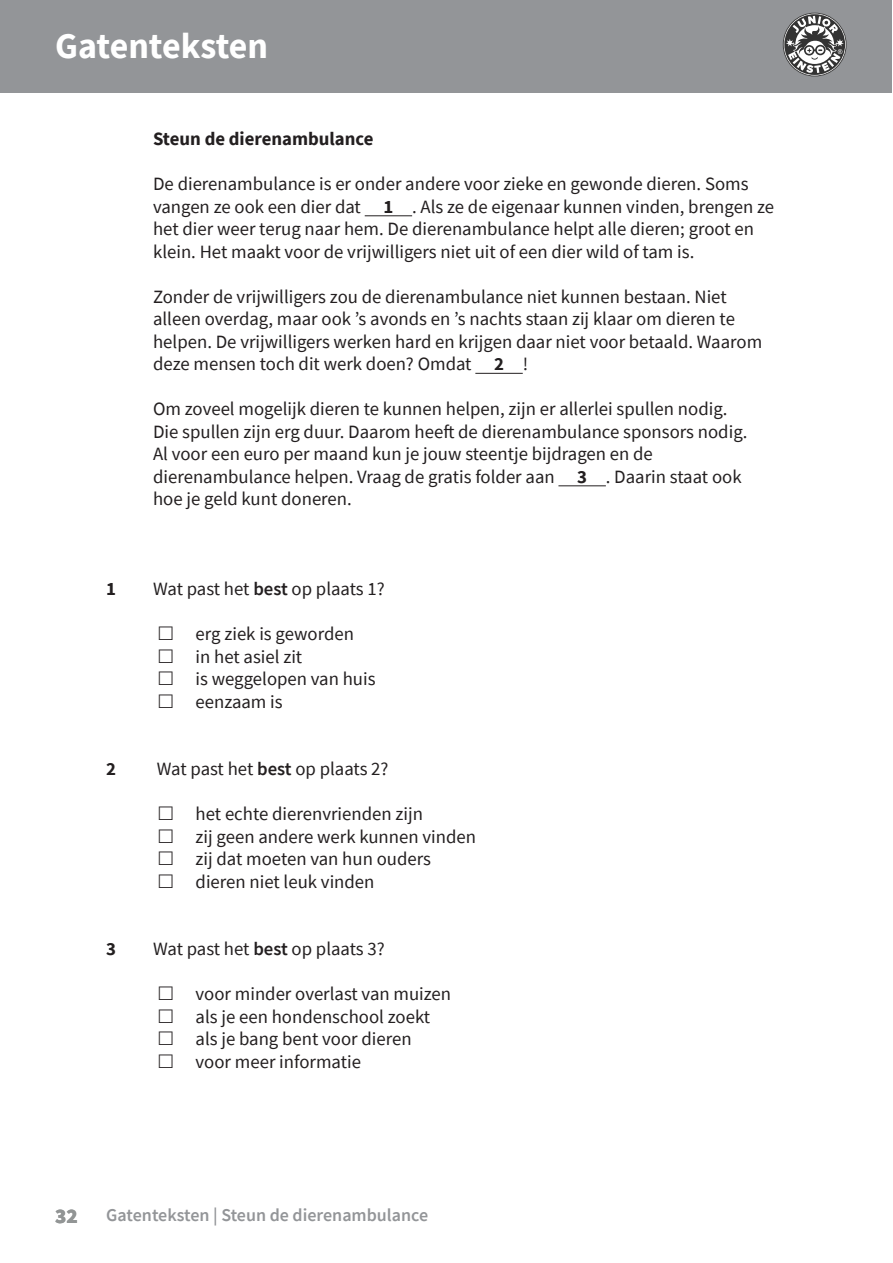
<style>
.page{position:relative;width:893px;height:1263px;background:#fff}
.page>*{position:absolute;margin:0;border:0;box-sizing:border-box;transform-origin:0 0}
.Kop_1{font:700 36px "Source Sans Pro";color:#fff}
.t1{font:900 21px "Source Sans Pro";color:#929595}
.tekst_met_afstand{font:18.75px/22.5px "Source Sans Pro";color:#231f20}
.tekst_met_afstand-2{font:700 18.75px "Source Sans Pro";color:#231f20}
.Vraagnummers{font:700 18.75px "Source Sans Pro";color:#231f20}
.Voettekst{font:600 18px "Source Sans Pro";color:#939598}
.s1{font-weight:700}
.s2{font-weight:600}
</style>
<div class="page">
<div style="left:0;top:0;width:892px;height:92px;background:#939598"></div>
<svg style="left:783px;top:13px;width:64px;height:63px"></svg>
<hr style="left:365px;top:215px;width:47px;height:1px;background:#231f20">
<hr style="left:475px;top:373px;width:48px;height:1px;background:#231f20">
<hr style="left:558px;top:485px;width:48px;height:1px;background:#231f20">
<p class="Kop_1" style="left:55px;top:22px;width:214px">Gatenteksten</p>
<p class="tekst_met_afstand-2" style="left:153px;top:126px;width:222px">Steun de dierenambulance</p>
<p class="tekst_met_afstand" style="left:153px;top:173px;width:622px">De dierenambulance is er onder andere voor zieke en gewonde dieren. Soms vangen ze ook een dier dat <span class="s1">1</span> . Als ze de eigenaar kunnen vinden, brengen ze het dier weer terug naar hem. De dierenambulance helpt alle dieren; groot en klein. Het maakt voor de vrijwilligers niet uit of een dier wild of tam is.</p>
<p class="tekst_met_afstand" style="left:153px;top:285px;width:575px">Zonder de vrijwilligers zou de dierenambulance niet kunnen bestaan. Niet</p>
<p class="tekst_met_afstand" style="left:153px;top:308px;width:583px">alleen overdag, maar ook ’s avonds en ’s nachts staan zij klaar om dieren te</p>
<p class="tekst_met_afstand" style="left:153px;top:330px;width:611px">helpen. De vrijwilligers werken hard en krijgen daar niet voor betaald. Waarom deze mensen toch dit werk doen? Omdat <span class="s1">2</span> !</p>
<p class="tekst_met_afstand" style="left:153px;top:398px;width:576px">Om zoveel mogelijk dieren te kunnen helpen, zijn er allerlei spullen nodig.</p>
<p class="tekst_met_afstand" style="left:153px;top:420px;width:596px">Die spullen zijn erg duur. Daarom heeft de dierenambulance sponsors nodig.<br>Al voor een euro per maand kun je jouw steentje bijdragen en de</p>
<p class="tekst_met_afstand" style="left:153px;top:465px;width:590px">dierenambulance helpen. Vraag de gratis folder aan <span class="s1">3</span> . Daarin staat ook hoe je geld kunt doneren.</p>
<p class="Vraagnummers" style="left:106px;top:576px;width:11px">1</p>
<p class="tekst_met_afstand" style="left:153px;top:578px;width:233px">Wat past het <span class="s2">best</span> op plaats 1?</p>
<p class="tekst_met_afstand" style="left:196px;top:623px;width:160px">erg ziek is geworden</p>
<p class="tekst_met_afstand" style="left:196px;top:645px;width:108px">in het asiel zit</p>
<p class="tekst_met_afstand" style="left:196px;top:668px;width:182px">is weggelopen van huis</p>
<p class="tekst_met_afstand" style="left:196px;top:690px;width:89px">eenzaam is</p>
<p class="Vraagnummers" style="left:106px;top:756px;width:11px">2</p>
<p class="tekst_met_afstand" style="left:157px;top:758px;width:233px">Wat past het <span class="s2">best</span> op plaats 2?</p>
<p class="tekst_met_afstand" style="left:196px;top:803px;width:229px">het echte dierenvrienden zijn</p>
<p class="tekst_met_afstand" style="left:196px;top:825px;width:282px">zij geen andere werk kunnen vinden</p>
<p class="tekst_met_afstand" style="left:196px;top:848px;width:237px">zij dat moeten van hun ouders</p>
<p class="tekst_met_afstand" style="left:196px;top:870px;width:180px">dieren niet leuk vinden</p>
<p class="Vraagnummers" style="left:106px;top:936px;width:11px">3</p>
<p class="tekst_met_afstand" style="left:153px;top:938px;width:233px">Wat past het <span class="s2">best</span> op plaats 3?</p>
<p class="tekst_met_afstand" style="left:196px;top:983px;width:257px">voor minder overlast van muizen</p>
<p class="tekst_met_afstand" style="left:196px;top:1005px;width:236px">als je een hondenschool zoekt</p>
<p class="tekst_met_afstand" style="left:196px;top:1028px;width:218px">als je bang bent voor dieren</p>
<p class="tekst_met_afstand" style="left:196px;top:1050px;width:167px">voor meer informatie</p>
<p class="t1" style="left:55px;top:1202px;width:24px">32</p>
<p class="Voettekst" style="left:106px;top:1203px;width:323px">Gatenteksten | Steun de dierenambulance</p>
</div>
